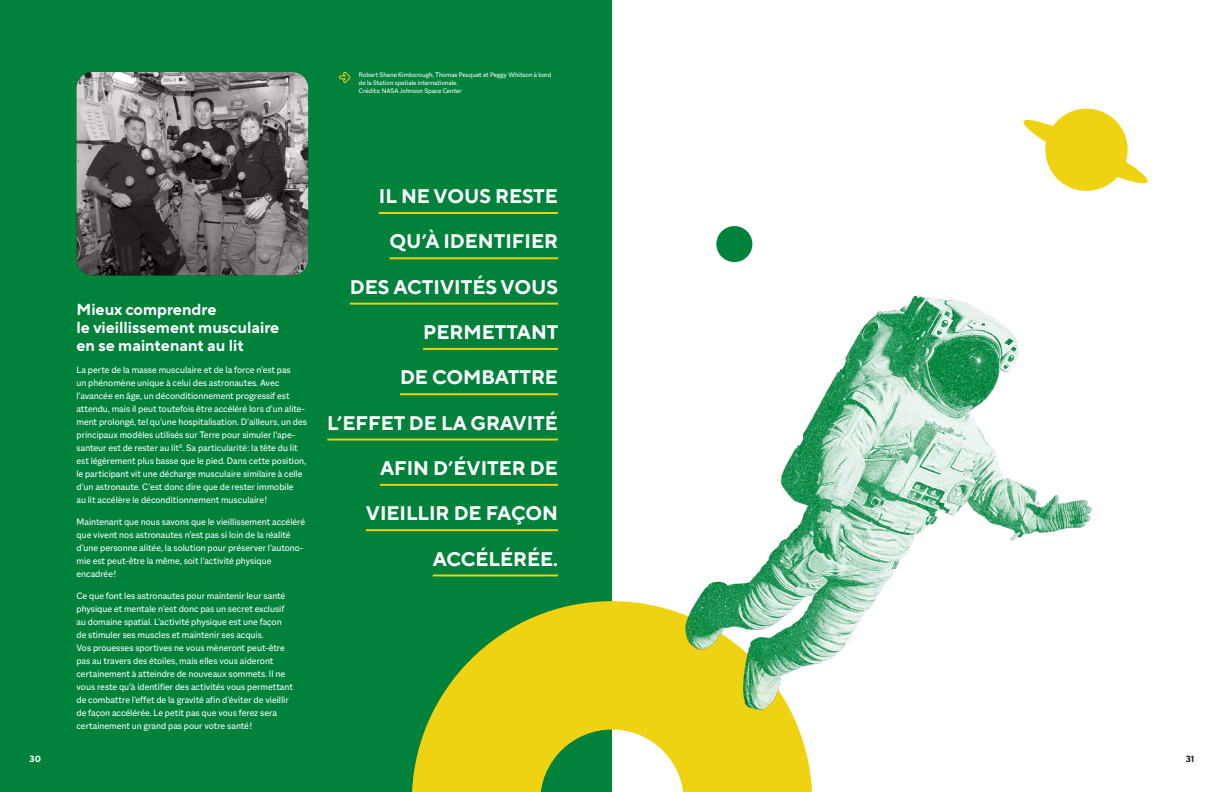
<style>
.page{position:relative;width:1224px;height:792px;background:#fff}
.page>*{position:absolute;margin:0;border:0;box-sizing:border-box;transform-origin:0 0}
._04-TexteCourant{font:700 19.7px "TT Norms Pro";color:#fff}
._03-Sous-titre{font:700 16px/18px "TT Norms Pro";color:#fff}
.Texte_Courant{font:10px/13px "Macklin Sans Variable";color:#fff}
.t1{font:700 9px "TT Norms Pro";color:#231f20}
.t2{font:700 9px "TT Norms Pro";color:#fff}
.t3{font:7px/8px "Macklin Sans Variable";color:#fff}
</style>
<div class="page">
<div style="left:0;top:0;width:612px;height:792px;background:#00823b"></div>
<hr style="left:379px;top:212px;width:179px;height:2px;background:#efd211">
<hr style="left:390px;top:257px;width:168px;height:2px;background:#efd211">
<hr style="left:350px;top:303px;width:208px;height:2px;background:#efd211">
<hr style="left:423px;top:348px;width:135px;height:2px;background:#efd211">
<hr style="left:400px;top:393px;width:158px;height:2px;background:#efd211">
<hr style="left:327px;top:439px;width:231px;height:2px;background:#efd211">
<hr style="left:380px;top:484px;width:178px;height:2px;background:#efd211">
<hr style="left:366px;top:529px;width:192px;height:2px;background:#efd211">
<hr style="left:433px;top:574px;width:125px;height:2px;background:#efd211">
<div style="left:716px;top:226px;width:36px;height:36px;background:#00823b;border-radius:50%"></div>
<img style="left:76px;top:72px;width:232px;height:203px">
<svg style="left:412px;top:601px;width:400px;height:191px;fill:#efd211"></svg>
<img style="left:665px;top:295px;width:427px;height:449px">
<svg style="left:1023px;top:108px;width:125px;height:83px"></svg>
<svg style="left:339px;top:72px;width:12px;height:11px"></svg>
<p class="t3" style="left:359px;top:71px;width:194px">Robert Shane Kimborough, Thomas Pesquet et Peggy Whitson à bord de la Station spatiale internationale.<br>Crédits: NASA Johnson Space Center</p>
<p class="t2" style="left:30px;top:753px;width:13px">30</p>
<p class="_03-Sous-titre" style="left:76px;top:300px;width:204px">Mieux comprendre<br>le vieillissement musculaire en se maintenant au lit</p>
<p class="Texte_Courant" style="left:76px;top:363px;width:232px">La perte de la masse musculaire et de la force n’est pas<br>un phénomène unique à celui des astronautes. Avec l’avancée en âge, un déconditionnement progressif est attendu, mais il peut toutefois être accéléré lors d’un alite&shy;ment prolongé, tel qu’une hospitalisation. D’ailleurs, un des principaux modèles utilisés sur Terre pour simuler l’ape&shy;santeur est de rester au lit<sup>6</sup>. Sa particularité : la tête du lit est légèrement plus basse que le pied. Dans cette position, le participant vit une décharge musculaire similaire à celle d’un astronaute. C’est donc dire que de rester immobile<br>au lit accélère le déconditionnement musculaire !</p>
<p class="Texte_Courant" style="left:76px;top:515px;width:230px">Maintenant que nous savons que le vieillissement accéléré que vivent nos astronautes n’est pas si loin de la réalité d’une personne alitée, la solution pour préserver l’autono&shy;mie est peut-être la même, soit l’activité physique encadrée !</p>
<p class="Texte_Courant" style="left:76px;top:589px;width:218px">Ce que font les astronautes pour maintenir leur santé physique et mentale n’est donc pas un secret exclusif au domaine spatial. L’activité physique est une façon de stimuler ses muscles et maintenir ses acquis.<br>Vos prouesses sportives ne vous mèneront peut-être pas au travers des étoiles, mais elles vous aideront certainement à atteindre de nouveaux sommets. Il ne vous reste qu’à identifier des activités vous permettant de combattre l’effet de la gravité afin d’éviter de vieillir de façon accélérée. Le petit pas que vous ferez sera certainement un grand pas pour votre santé !</p>
<p class="_04-TexteCourant" style="left:379px;top:183px;width:181px">IL NE VOUS RESTE</p>
<p class="_04-TexteCourant" style="left:390px;top:229px;width:170px">QU’À IDENTIFIER</p>
<p class="_04-TexteCourant" style="left:350px;top:274px;width:210px">DES ACTIVITÉS VOUS</p>
<p class="_04-TexteCourant" style="left:423px;top:319px;width:137px">PERMETTANT</p>
<p class="_04-TexteCourant" style="left:400px;top:364px;width:159px">DE COMBATTRE</p>
<p class="_04-TexteCourant" style="left:327px;top:410px;width:232px">L’EFFET DE LA GRAVITÉ</p>
<p class="_04-TexteCourant" style="left:380px;top:455px;width:179px">AFIN D’ÉVITER DE</p>
<p class="_04-TexteCourant" style="left:366px;top:500px;width:194px">VIEILLIR DE FAÇON</p>
<p class="_04-TexteCourant" style="left:433px;top:546px;width:127px">ACCÉLÉRÉE.</p>
<p class="t1" style="left:1186px;top:753px;width:10px">31</p>
</div>
